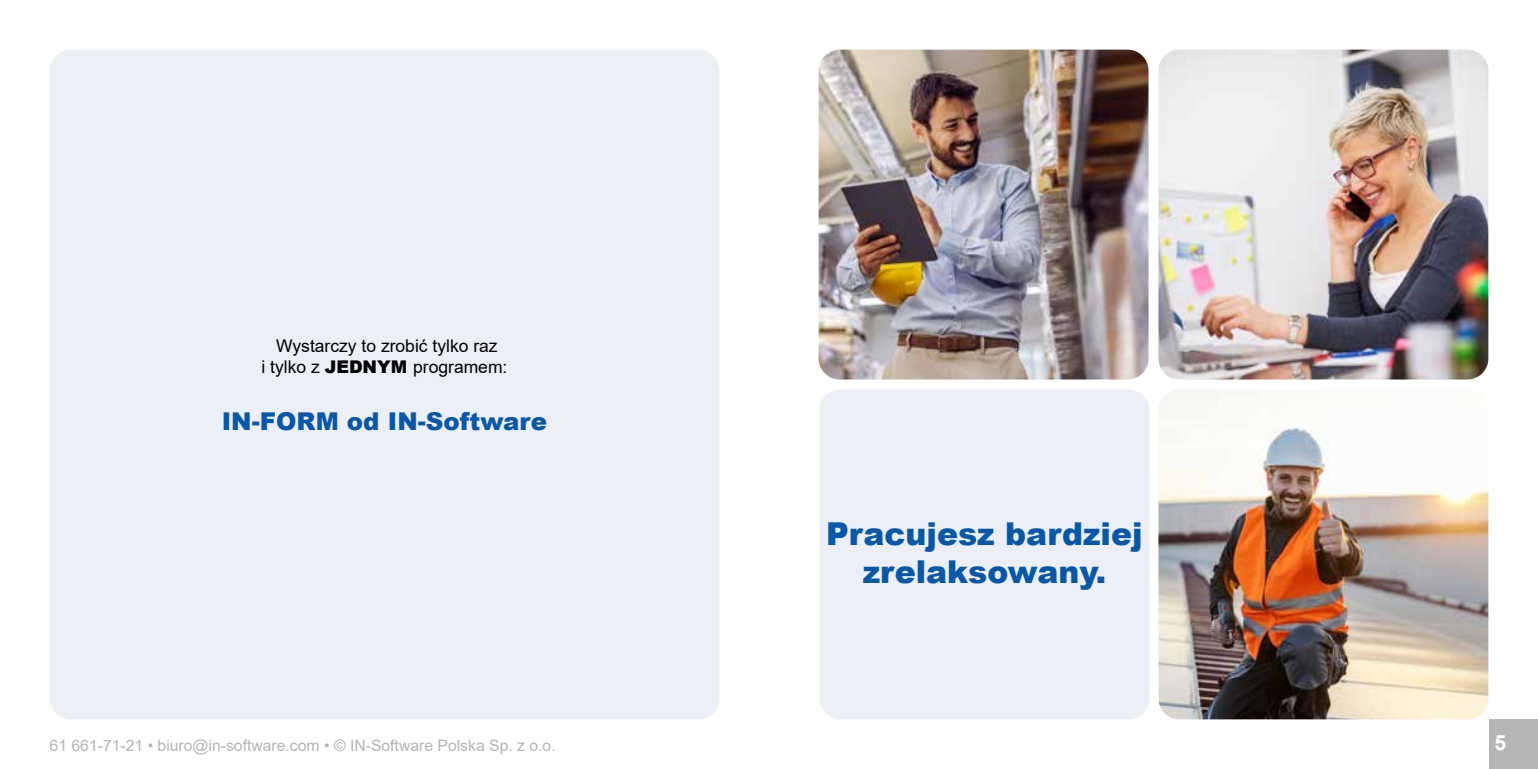
<style>
.page{position:relative;width:1538px;height:769px;background:#fff}
.page>*{position:absolute;margin:0;border:0;box-sizing:border-box;transform-origin:0 0}
.t1{font:900 31.5px/37.8px "Arial";color:#0957a8;text-align:center}
.t2{font:900 24.5px "Arial";color:#0957a8}
.t3{font:700 21px "Arial";color:#fff}
.t4{font:17.5px/21px "Arial";color:#000;text-align:center}
.t5{font:15.75px "Arial";color:#b5b5b5}
.s1{font-weight:900}
</style>
<div class="page">
<div style="left:1489px;top:719px;width:49px;height:50px;background:#b5b5b5"></div>
<div style="left:50px;top:50px;width:669px;height:669px;background:#eceff5;border-radius:21px"></div>
<div style="left:819px;top:389px;width:330px;height:330px;background:#eceff5;border-radius:21px"></div>
<img style="left:819px;top:50px;width:329px;height:329px">
<img style="left:1158px;top:50px;width:330px;height:329px">
<img style="left:1158px;top:390px;width:330px;height:329px">
<p class="t4" style="left:261px;top:335px;width:247px">Wystarczy to zrobić tylko raz<br>i tylko z <span class="s1">JEDNYM</span> programem:</p>
<h2 class="t2" style="left:222px;top:403px;width:327px">IN-FORM od IN-Software</h2>
<h1 class="t1" style="left:826px;top:514px;width:318px">Pracujesz bardziej zrelaksowany.</h1>
<p class="t5" style="left:50px;top:734px;width:508px">61 661-71-21 • biuro@in-software.com • © IN-Software Polska Sp. z o.o.</p>
<h3 class="t3" style="left:1494px;top:727px;width:13px">5</h3>
</div>
